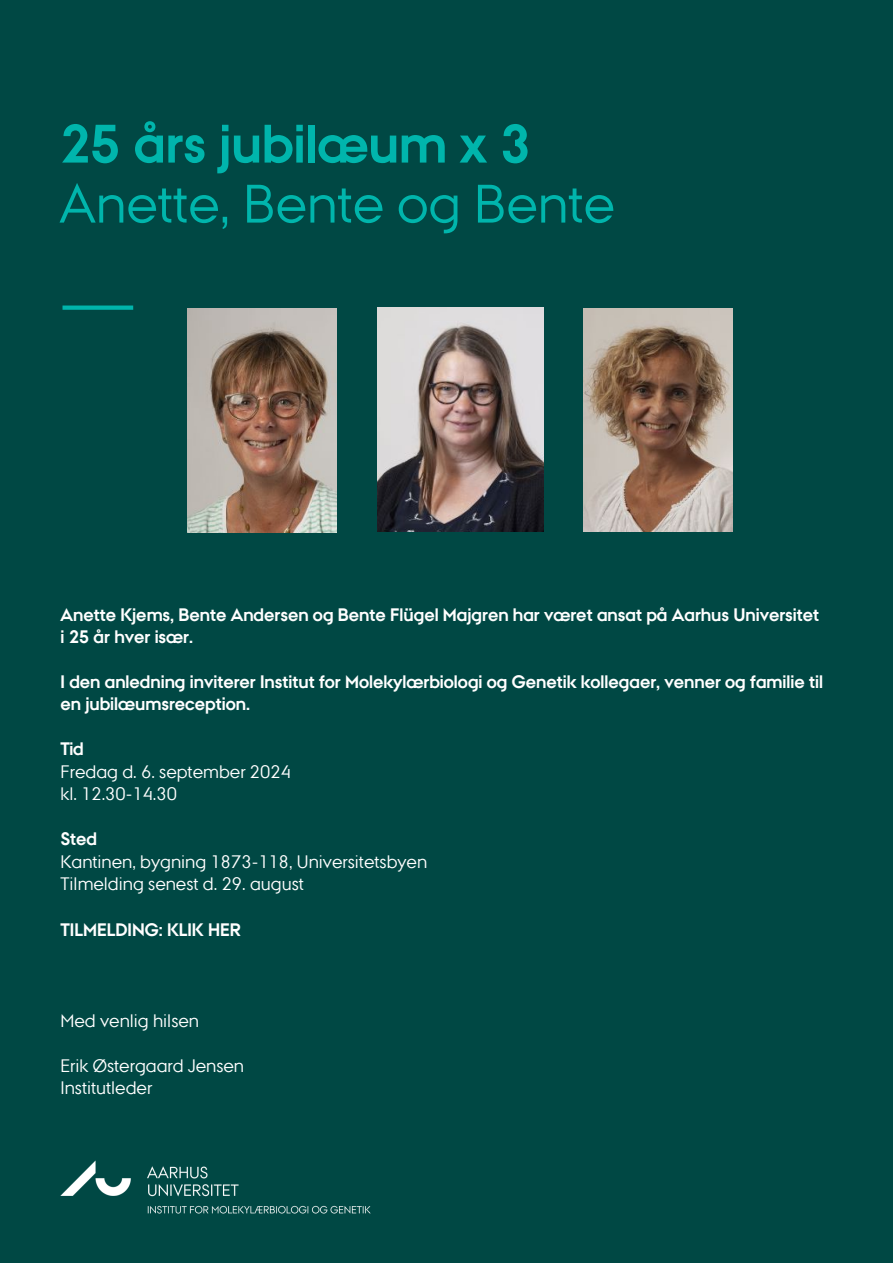
<style>
.page{position:relative;width:893px;height:1263px;background:#004844}
.page>*{position:absolute;margin:0;border:0;box-sizing:border-box;transform-origin:0 0}
.t1{font:54px "AU Passata";color:#00b5ac}
.t2{font:700 54px "AU Passata";color:#00b5ac}
.t3{font:18px/22.5px "AU Passata";color:#fff}
.t4{font:700 18px/22.5px "AU Passata";color:#fff}
.t5{font:700 18px/21.6px "AU Passata";color:#fff}
.s1{font-style:inherit}
.s2{font-weight:700}
</style>
<div class="page">
<div style="left:63px;top:305px;width:70px;height:5px;background:#00b5ac"></div>
<img style="left:60px;top:1160px;width:311px;height:54px">
<img style="left:188px;top:308px;width:149px;height:224px">
<img style="left:377px;top:307px;width:166px;height:225px">
<img style="left:584px;top:308px;width:148px;height:223px">
<h1 class="t2" style="left:59px;top:112px;width:473px">25 års jubilæum x 3</h1>
<h1 class="t1" style="left:59px;top:172px;width:557px">Anette, Bente og Bente</h1>
<p class="t5" style="left:61px;top:604px;width:760px">Anette Kjems, Bente Andersen og Bente Flügel Majgren har været ansat på <span class="s1">Aarhus Universitet </span>i 25 år hver især<span class="s1">.</span></p>
<p class="t4" style="left:61px;top:670px;width:764px">I den anledning inviterer Institut for Molekylærbiologi og Genetik kollegaer, venner og familie til en <span class="s1">jubilæums</span>reception.</p>
<p class="t3" style="left:61px;top:737px;width:232px"><span class="s2">Tid<br></span>Fredag d. <span class="s1">6</span>. <span class="s1">september</span> 2024 kl. 1<span class="s1">2</span>.<span class="s1">3</span>0-1<span class="s1">4</span>.<span class="s1">3</span>0</p>
<p class="t4" style="left:61px;top:828px;width:38px">Sted</p>
<p class="t3" style="left:61px;top:850px;width:368px">Kantinen, bygning 1873-118, Universitetsbyen<br>Tilmelding senest d. <span class="s1">29</span>. august</p>
<p class="t5" style="left:61px;top:919px;width:182px"><span class="s1">TILMELD</span>ING: KLIK HER</p>
<p class="t3" style="left:61px;top:1009px;width:140px">Med venlig hilsen</p>
<p class="t3" style="left:61px;top:1054px;width:185px">Erik Østergaard Jensen<br>Institutleder</p>
</div>
